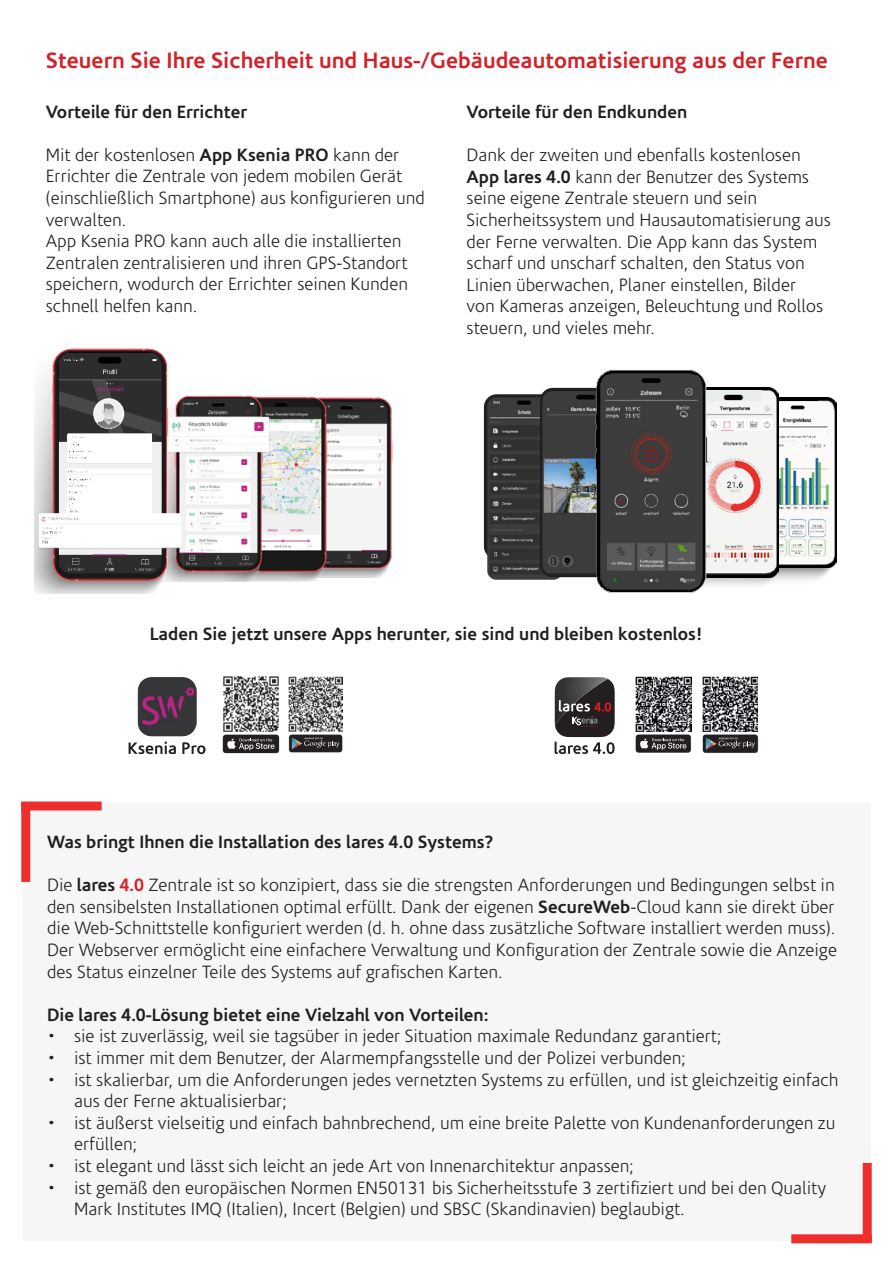
<style>
.page{position:relative;width:893px;height:1263px;background:#fff}
.page>*{position:absolute;margin:0;border:0;box-sizing:border-box;transform-origin:0 0}
.t1{font:700 22.5px "Corisande";color:#d1232a}
.t2{font:300 18px/21.6px "Corisande";color:#231f20}
.t3{font:700 18px "Corisande";color:#231f20}
.s1{font-weight:700}
.s2{font-weight:700;color:#d1232a}
</style>
<div class="page">
<div style="left:21px;top:807px;width:9px;height:70px;background:#ee2d2d"></div>
<div style="left:863px;top:1167px;width:9px;height:71px;background:#ee2d2d"></div>
<div style="left:26px;top:801px;width:71px;height:9px;background:#ee2d2d"></div>
<div style="left:796px;top:1234px;width:71px;height:9px;background:#ee2d2d"></div>
<img style="left:288px;top:677px;width:55px;height:54px">
<svg style="left:289px;top:734px;width:53px;height:18px"></svg>
<svg style="left:223px;top:734px;width:56px;height:19px"></svg>
<img style="left:223px;top:676px;width:55px;height:55px">
<img style="left:137px;top:677px;width:60px;height:59px">
<svg style="left:129px;top:741px;width:47px;height:13px"></svg>
<svg style="left:182px;top:742px;width:24px;height:12px"></svg>
<img style="left:635px;top:677px;width:56px;height:54px">
<img style="left:702px;top:677px;width:56px;height:54px">
<svg style="left:555px;top:677px;width:60px;height:77px"></svg>
<svg style="left:702px;top:734px;width:56px;height:19px"></svg>
<svg style="left:635px;top:734px;width:56px;height:19px"></svg>
<img style="left:327px;top:397px;width:66px;height:181px">
<img style="left:269px;top:397px;width:58px;height:184px">
<img style="left:183px;top:395px;width:86px;height:186px">
<img style="left:34px;top:348px;width:149px;height:246px">
<img style="left:89px;top:348px;width:40px;height:26px">
<img style="left:207px;top:398px;width:21px;height:14px">
<img style="left:270px;top:398px;width:21px;height:11px">
<img style="left:336px;top:401px;width:21px;height:14px">
<div style="left:484px;top:394px;width:77px;height:165px;background:#231f20;border-radius:13px"></div>
<img style="left:487px;top:397px;width:74px;height:183px">
<img style="left:708px;top:577px;width:20px;height:9px">
<img style="left:728px;top:392px;width:109px;height:194px">
<img style="left:778px;top:397px;width:58px;height:171px">
<img style="left:778px;top:399px;width:57px;height:167px">
<img style="left:778px;top:401px;width:56px;height:164px">
<img style="left:540px;top:388px;width:50px;height:185px">
<img style="left:708px;top:388px;width:70px;height:188px">
<div style="left:706px;top:391px;width:54px;height:10px;background:#eaeeeb"></div>
<img style="left:723px;top:394px;width:21px;height:7px">
<img style="left:590px;top:369px;width:118px;height:224px">
<img style="left:600px;top:375px;width:102px;height:215px">
<p class="t1" style="left:46px;top:47px;width:783px">Steuern Sie Ihre Sicherheit und Haus-/Gebäudeautomatisierung aus der Ferne</p>
<p class="t3" style="left:46px;top:101px;width:203px">Vorteile für den Errichter</p>
<p class="t2" style="left:46px;top:144px;width:380px">Mit der kostenlosen <span class="s1">App Ksenia PRO</span> kann der Errichter die Zentrale von jedem mobilen Gerät (einschließlich Smartphone) aus konfigurieren und verwalten.<br>App Ksenia PRO kann auch alle die installierten Zentralen zentralisieren und ihren GPS-Standort speichern, wodurch der Errichter seinen Kunden schnell helfen kann.</p>
<p class="t3" style="left:467px;top:101px;width:222px">Vorteile für den Endkunden</p>
<p class="t2" style="left:467px;top:145px;width:366px">Dank der zweiten und ebenfalls kostenlosen <span class="s1">App lares 4.0</span> kann der Benutzer des Systems seine eigene Zentrale steuern und sein Sicherheitssystem und Hausautomatisierung aus der Ferne verwalten. Die App kann das System scharf und unscharf schalten, den Status von Linien überwachen, Planer einstellen, Bilder<br>von Kameras anzeigen, Beleuchtung und Rollos steuern, und vieles mehr.</p>
<p class="t3" style="left:150px;top:624px;width:555px">Laden Sie jetzt unsere Apps herunter, sie sind und bleiben kostenlos!</p>
<p class="t3" style="left:47px;top:831px;width:448px">Was bringt Ihnen die Installation des lares 4.0 Systems?</p>
<p class="t2" style="left:47px;top:875px;width:791px">Die <span class="s1">lares</span> <span class="s2">4.0</span> Zentrale ist so konzipiert, dass sie die strengsten Anforderungen und Bedingungen selbst in den sensibelsten Installationen optimal erfüllt. Dank der eigenen <span class="s1">SecureWeb</span>-Cloud kann sie direkt über die Web-Schnittstelle konfiguriert werden (d. h. ohne dass zusätzliche Software installiert werden muss).<br>Der Webserver ermöglicht eine einfachere Verwaltung und Konfiguration der Zentrale sowie die Anzeige des Status einzelner Teile des Systems auf grafischen Karten.</p>
<p class="t3" style="left:47px;top:1004px;width:443px">Die lares 4.0-Lösung bietet eine Vielzahl von Vorteilen:</p>
<p class="t2" style="left:47px;top:1026px;width:675px">• sie ist zuverlässig, weil sie tagsüber in jeder Situation maximale Redundanz garantiert;</p>
<p class="t2" style="left:47px;top:1047px;width:640px">• ist immer mit dem Benutzer, der Alarmempfangsstelle und der Polizei verbunden;</p>
<p class="t2" style="left:74px;top:1069px;width:766px;text-indent:-27px">• ist skalierbar, um die Anforderungen jedes vernetzten Systems zu erfüllen, und ist gleichzeitig einfach aus der Ferne aktualisierbar;</p>
<p class="t2" style="left:74px;top:1112px;width:763px;text-indent:-27px">• ist äußerst vielseitig und einfach bahnbrechend, um eine breite Palette von Kundenanforderungen zu erfüllen;</p>
<p class="t2" style="left:47px;top:1155px;width:588px">• ist elegant und lässt sich leicht an jede Art von Innenarchitektur anpassen;</p>
<p class="t2" style="left:74px;top:1177px;width:753px;text-indent:-27px">• ist gemäß den europäischen Normen EN50131 bis Sicherheitsstufe 3 zertifiziert und bei den Quality<br>Mark Institutes IMQ (Italien), Incert (Belgien) und SBSC (Skandinavien) beglaubigt.</p>
</div>
